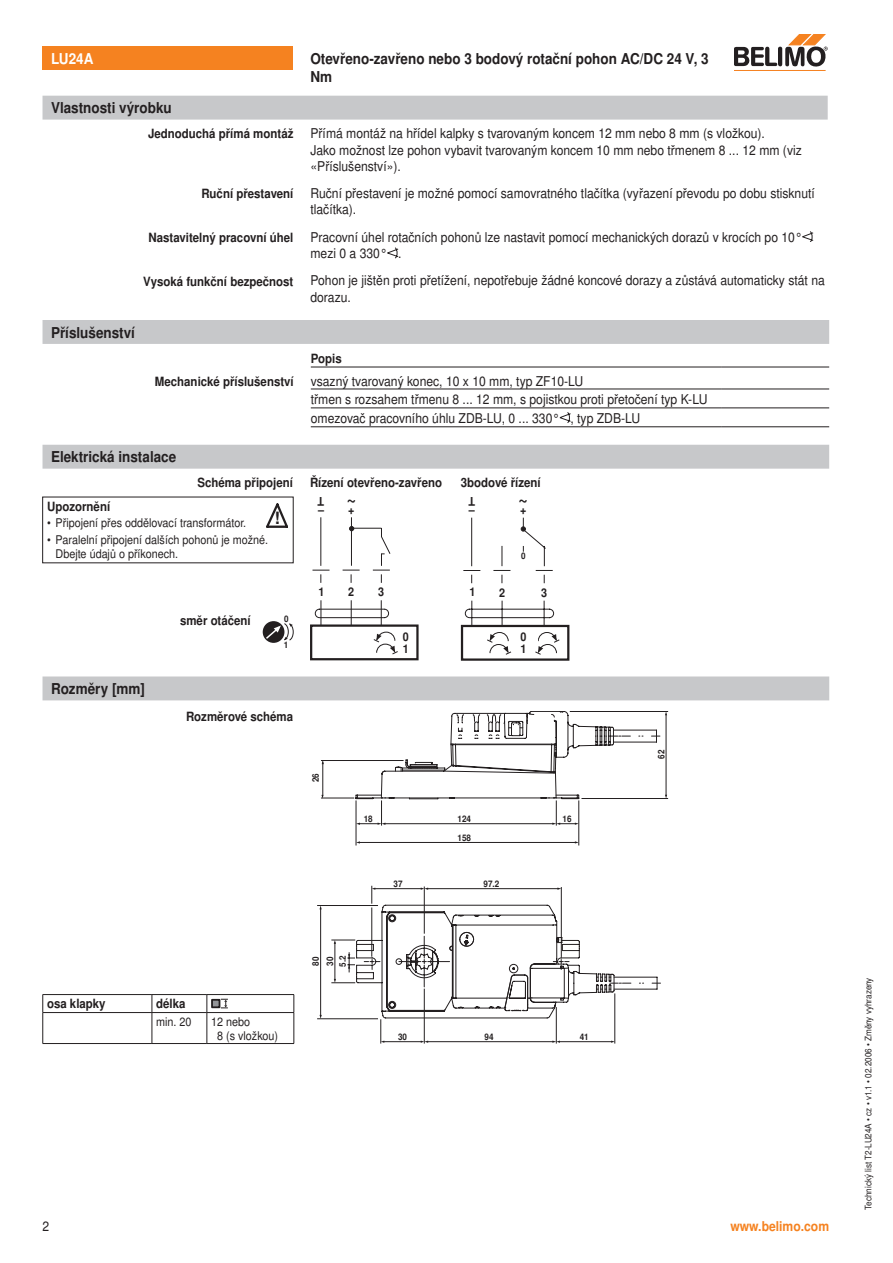
<style>
.page{position:relative;width:893px;height:1263px;background:#fff}
.page>*{position:absolute;margin:0;border:0;box-sizing:border-box;transform-origin:0 0}
.t1{font:700 18px "Nimbus Sans BEL";color:#231f20;scale:.9 1}
.t2{font:700 16.95px "Nimbus Sans BEL";color:#231f20}
.Titel_1{font:700 15px "Nimbus Sans BEL";color:#231f20;scale:.9 1}
.Titel_2{font:700 15px/18px "Nimbus Sans BEL";color:#231f20;scale:.9 1}
.Titel_2-2{font:700 15px "Nimbus Sans BEL";color:#fff;scale:.9 1}
.Lauftext_9{font:13.5px/16.2px "Nimbus Sans BEL";color:#231f20;scale:.9 1}
.www{font:700 13.5px "Nimbus Sans BEL";color:#f58220;scale:.9 1}
.Marginalien{font:700 12.75px "Nimbus Sans BEL";color:#231f20;scale:.9 1}
.Titel_3{font:700 12.75px "Nimbus Sans BEL";color:#231f20;scale:.9 1}
.Lauftext_9-2{font:700 12.75px "Nimbus Sans BEL";color:#231f20;scale:.9 1}
.Lauftext_8{font:700 12.75px "Nimbus Sans BEL";color:#231f20;scale:.9 1}
.Aufzählung_9__3_mm{font:12px/14.4px "Nimbus Sans BEL";color:#231f20;scale:.9 1}
.Lauftext_9-3{font:12px/14.4px "Nimbus Sans BEL";color:#231f20;scale:.9 1}
.t3{font:700 12px "Nimbus Sans BEL";color:#231f20;scale:.9 1}
.Vertikaltext{font:9px "Nimbus Sans BEL";color:#231f20;scale:.9 1}
.t4{font:700 9px/14.2px "Nimbus Sans BEL";color:#231f20;scale:.9 1}
</style>
<div class="page">
<hr style="left:735px;top:70px;width:91px;height:1px;background:#f58220">
<svg style="left:735px;top:34px;width:93px;height:33px"></svg>
<div style="left:43px;top:47px;width:250px;height:23px;background:#f58220"></div>
<div style="left:43px;top:96px;width:785px;height:24px;background:#c7c8ca"></div>
<svg style="left:802px;top:231px;width:11px;height:11px"></svg>
<svg style="left:387px;top:247px;width:11px;height:11px"></svg>
<div style="left:43px;top:320px;width:786px;height:24px;background:#c7c8ca"></div>
<hr style="left:311px;top:389px;width:411px;height:1px;background:#231f20">
<hr style="left:722px;top:389px;width:107px;height:1px;background:#231f20">
<hr style="left:311px;top:408px;width:411px;height:1px;background:#231f20">
<hr style="left:722px;top:408px;width:107px;height:1px;background:#231f20">
<hr style="left:311px;top:367px;width:411px;height:1px;background:#231f20">
<hr style="left:722px;top:367px;width:107px;height:1px;background:#231f20">
<hr style="left:311px;top:426px;width:411px;height:1px;background:#231f20">
<hr style="left:722px;top:426px;width:107px;height:1px;background:#231f20">
<svg style="left:560px;top:412px;width:10px;height:11px"></svg>
<div style="left:43px;top:445px;width:786px;height:24px;background:#c7c8ca"></div>
<div style="left:310px;top:624px;width:109px;height:36px;border:2px solid #231f20"></div>
<svg style="left:373px;top:632px;width:25px;height:22px"></svg>
<svg style="left:312px;top:517px;width:79px;height:109px"></svg>
<svg style="left:463px;top:517px;width:90px;height:66px"></svg>
<div style="left:461px;top:625px;width:108px;height:35px;border:2px solid #231f20"></div>
<svg style="left:465px;top:600px;width:95px;height:55px"></svg>
<svg style="left:266px;top:504px;width:22px;height:24px"></svg>
<div style="left:263px;top:621px;width:21px;height:22px;background:#231f20;border-radius:50%"></div>
<svg style="left:264px;top:623px;width:29px;height:17px"></svg>
<div style="left:43px;top:676px;width:786px;height:24px;background:#c7c8ca"></div>
<hr style="left:356px;top:800px;width:1px;height:45px;background:#231f20">
<hr style="left:578px;top:800px;width:1px;height:45px;background:#231f20">
<hr style="left:570px;top:711px;width:98px;height:1px;background:#231f20">
<hr style="left:581px;top:798px;width:87px;height:1px;background:#231f20">
<hr style="left:321px;top:760px;width:83px;height:1px;background:#231f20">
<hr style="left:321px;top:798px;width:33px;height:1px;background:#231f20">
<hr style="left:323px;top:761px;width:1px;height:34px;background:#231f20">
<hr style="left:359px;top:842px;width:216px;height:1px;background:#231f20">
<hr style="left:317px;top:905px;width:61px;height:1px;background:#231f20">
<hr style="left:317px;top:1018px;width:61px;height:1px;background:#231f20">
<hr style="left:320px;top:909px;width:1px;height:107px;background:#231f20">
<svg style="left:331px;top:886px;width:330px;height:157px"></svg>
<svg style="left:356px;top:711px;width:311px;height:114px"></svg>
<hr style="left:43px;top:1043px;width:109px;height:1px;background:#231f20">
<hr style="left:152px;top:1043px;width:55px;height:1px;background:#231f20">
<hr style="left:43px;top:994px;width:109px;height:1px;background:#231f20">
<svg style="left:43px;top:995px;width:1px;height:17px"></svg>
<hr style="left:152px;top:994px;width:55px;height:1px;background:#231f20">
<svg style="left:152px;top:995px;width:1px;height:17px"></svg>
<hr style="left:207px;top:994px;width:87px;height:1px;background:#231f20">
<svg style="left:207px;top:995px;width:1px;height:17px"></svg>
<svg style="left:294px;top:995px;width:1px;height:17px"></svg>
<hr style="left:43px;top:1012px;width:109px;height:1px;background:#231f20">
<hr style="left:43px;top:1013px;width:1px;height:30px;background:#231f20">
<hr style="left:152px;top:1012px;width:55px;height:1px;background:#231f20">
<hr style="left:152px;top:1013px;width:1px;height:30px;background:#231f20">
<hr style="left:207px;top:1012px;width:87px;height:1px;background:#231f20">
<hr style="left:207px;top:1013px;width:1px;height:30px;background:#231f20">
<hr style="left:294px;top:1013px;width:1px;height:30px;background:#231f20">
<hr style="left:207px;top:1043px;width:87px;height:1px;background:#231f20">
<svg style="left:221px;top:999px;width:7px;height:9px"></svg>
<div style="left:212px;top:1000px;width:7px;height:7px;background:#939598"></div>
<div style="left:211px;top:999px;width:9px;height:9px;border:2px solid #231f20"></div>
<p class="Titel_2-2" style="left:51px;top:50px;width:49px">LU24A</p>
<p class="Titel_2" style="left:310px;top:51px;width:444px">Otevřeno-zavřeno nebo 3 bodový rotační pohon AC/DC 24 V, 3<br>Nm</p>
<p class="Titel_1" style="left:51px;top:99px;width:136px">Vlastnosti výrobku</p>
<p class="Marginalien" style="left:148px;top:126px;width:163px">Jednoduchá přímá montáž</p>
<p class="Lauftext_9" style="left:310px;top:126px;width:506px">Přímá montáž na hřídel kalpky s tvarovaným koncem 12 mm nebo 8 mm (s vložkou).</p>
<p class="Lauftext_9" style="left:310px;top:142px;width:547px">Jako možnost lze pohon vybavit tvarovaným koncem 10 mm nebo třmenem 8 ... 12 mm (viz «Příslušenství»).</p>
<p class="Marginalien" style="left:201px;top:186px;width:104px">Ruční přestavení</p>
<p class="Lauftext_9" style="left:310px;top:186px;width:562px">Ruční přestavení je možné pomocí samovratného tlačítka (vyřazení převodu po dobu stisknutí tlačítka).</p>
<p class="Marginalien" style="left:148px;top:229px;width:163px">Nastavitelný pracovní úhel</p>
<p class="Lauftext_9" style="left:310px;top:229px;width:548px">Pracovní úhel rotačních pohonů lze nastavit pomocí mechanických dorazů v krocích po 10° mezi 0 a 330° .</p>
<p class="Marginalien" style="left:143px;top:273px;width:168px">Vysoká funkční bezpečnost</p>
<p class="Lauftext_9" style="left:310px;top:273px;width:573px">Pohon je jištěn proti přetížení, nepotřebuje žádné koncové dorazy a zůstává automaticky stát na dorazu.</p>
<p class="Titel_1" style="left:51px;top:323px;width:95px">Příslušenství</p>
<p class="Lauftext_9-2" style="left:311px;top:351px;width:36px">Popis</p>
<p class="Marginalien" style="left:155px;top:374px;width:156px">Mechanické příslušenství</p>
<p class="Lauftext_9" style="left:311px;top:373px;width:304px">vsazný tvarovaný konec, 10 x 10 mm, typ ZF10-LU</p>
<p class="Lauftext_9" style="left:311px;top:391px;width:442px">třmen s rozsahem třmenu 8 ... 12 mm, s pojistkou proti přetočení typ K-LU</p>
<p class="Lauftext_9" style="left:311px;top:410px;width:368px">omezovač pracovního úhlu ZDB-LU, 0 ... 330° , typ ZDB-LU</p>
<p class="Titel_1" style="left:51px;top:448px;width:141px">Elektrická instalace</p>
<p class="Marginalien" style="left:197px;top:475px;width:108px">Schéma připojení</p>
<p class="Titel_3" style="left:310px;top:475px;width:148px">Řízení otevřeno-zavřeno</p>
<p class="Titel_3" style="left:461px;top:475px;width:90px">3bodové řízení</p>
<p class="Lauftext_8" style="left:47px;top:499px;width:72px">Upozornění</p>
<p class="Aufzählung_9__3_mm" style="left:47px;top:516px;width:223px">• Připojení přes oddělovací transformátor.</p>
<p class="Aufzählung_9__3_mm" style="left:56px;top:533px;width:238px;text-indent:-9px">• Paralelní připojení dalších pohonů je možné.<br>Dbejte údajů o příkonech.</p>
<p class="t2" style="left:274px;top:508px;width:7px">!</p>
<p class="Titel_1" style="left:51px;top:680px;width:106px">Rozměry [mm]</p>
<p class="Marginalien" style="left:180px;top:613px;width:80px">směr otáčení</p>
<p class="t4" style="left:284px;top:612px;width:7px">0</p>
<p class="t4" style="left:284px;top:638px;width:7px">1</p>
<p class="Marginalien" style="left:186px;top:708px;width:121px">Rozměrové schéma</p>
<p class="t3" style="left:324px;top:508px;width:9px;rotate:-180deg">T</p>
<p class="t1" style="left:356px;top:514px;width:12px;rotate:-180deg">~</p>
<p class="t3" style="left:318px;top:503px;width:42px">– +</p>
<p class="t3" style="left:319px;top:585px;width:8px">1</p>
<p class="t3" style="left:348px;top:585px;width:8px">2</p>
<p class="t3" style="left:378px;top:585px;width:8px">3</p>
<p class="t3" style="left:403px;top:629px;width:8px">0</p>
<p class="t3" style="left:403px;top:641px;width:8px">1</p>
<p class="t3" style="left:475px;top:508px;width:9px;rotate:-180deg">T</p>
<p class="t1" style="left:528px;top:514px;width:12px;rotate:-180deg">~</p>
<p class="t3" style="left:469px;top:503px;width:8px">–</p>
<p class="t3" style="left:520px;top:503px;width:9px">+</p>
<p class="t4" style="left:521px;top:549px;width:7px">0</p>
<p class="t3" style="left:469px;top:585px;width:8px">1</p>
<p class="t3" style="left:499px;top:585px;width:8px">2</p>
<p class="t3" style="left:541px;top:585px;width:8px">3</p>
<p class="t3" style="left:520px;top:629px;width:8px">0</p>
<p class="t3" style="left:520px;top:641px;width:8px">1</p>
<p class="t4" style="left:309px;top:782px;width:12px;rotate:-90deg">26</p>
<p class="t4" style="left:364px;top:812px;width:12px">18</p>
<p class="t4" style="left:457px;top:812px;width:17px">124</p>
<p class="t4" style="left:562px;top:812px;width:12px">16</p>
<p class="t4" style="left:457px;top:830px;width:17px">158</p>
<p class="t4" style="left:393px;top:877px;width:12px">37</p>
<p class="t4" style="left:483px;top:877px;width:19px">97.2</p>
<p class="Titel_3" style="left:47px;top:996px;width:67px">osa klapky</p>
<p class="Lauftext_9-2" style="left:156px;top:996px;width:34px">délka</p>
<p class="Lauftext_9-3" style="left:156px;top:1015px;width:41px">min. 20</p>
<p class="Lauftext_9-3" style="left:217px;top:1015px;width:69px;text-indent:-6px">12 nebo<br>8 (s vložkou)</p>
<p class="t4" style="left:309px;top:966px;width:12px;rotate:-90deg">80<br>30</p>
<p class="t4" style="left:336px;top:967px;width:14px;rotate:-90deg">5.2</p>
<p class="t4" style="left:398px;top:1030px;width:12px">30</p>
<p class="t4" style="left:485px;top:1030px;width:12px">94</p>
<p class="t4" style="left:580px;top:1030px;width:12px">41</p>
<p class="t4" style="left:654px;top:759px;width:12px;rotate:-90deg">62</p>
<p class="Lauftext_9" style="left:43px;top:1218px;width:9px">2</p>
<p class="www" style="left:730px;top:1218px;width:111px">www.belimo.com</p>
<p class="Vertikaltext" style="left:863px;top:1210px;width:260px;rotate:-90deg">Technický list T2-LU24A • cz • v1.1 • 02.2006 • Změny vyhrazeny</p>
</div>
